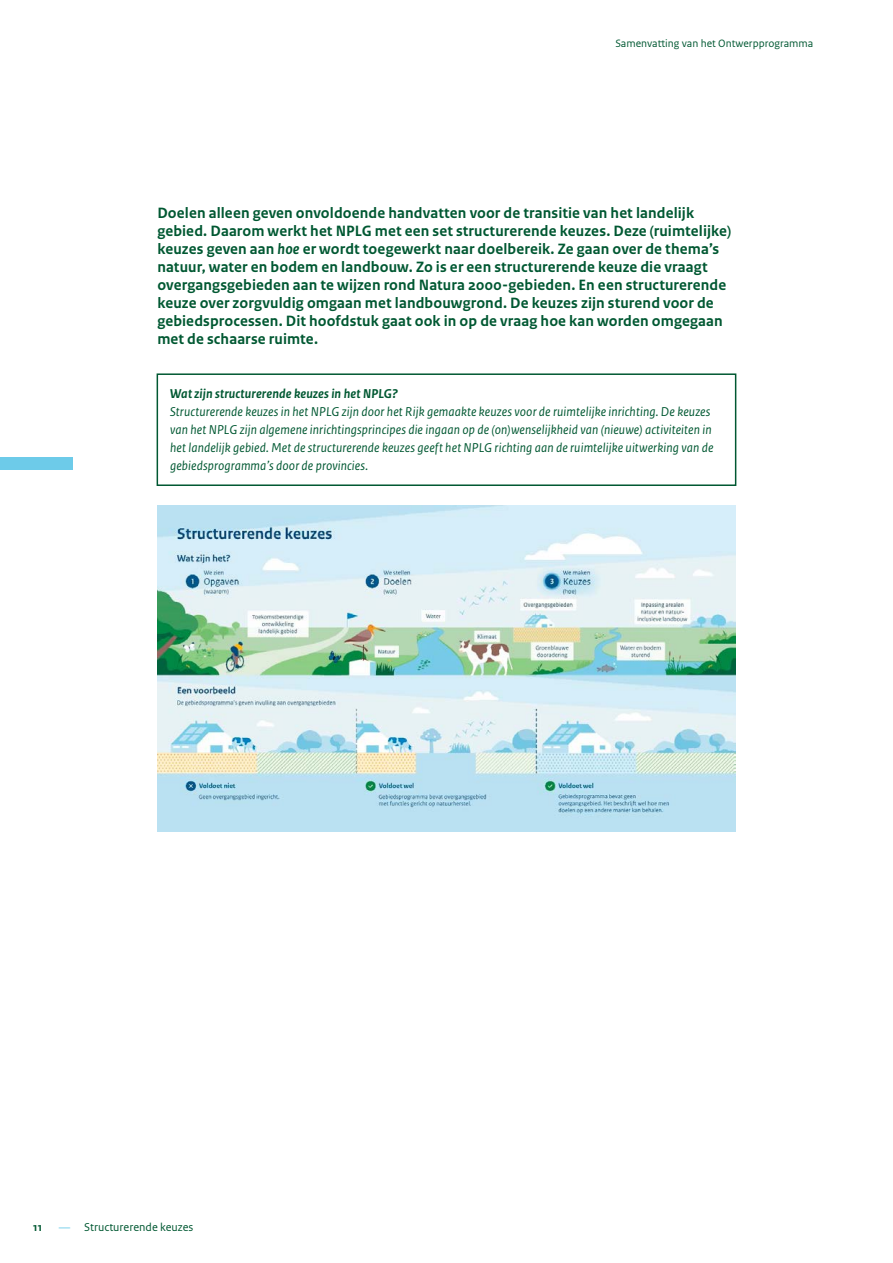
<style>
.page{position:relative;width:893px;height:1263px;background:#fff}
.page>*{position:absolute;margin:0;border:0;box-sizing:border-box;transform-origin:0 0}
.P_Intro{font:700 15.75px/18px "Rijksoverheid Sans Text";letter-spacing:.01em;color:#005832}
.P_Brood_kader{font:italic 13.5px/18px "Rijksoverheid Sans Text";letter-spacing:.01em;color:#005832}
.P_Kader_Kop{font:italic 700 13.5px "Rijksoverheid Sans Text";letter-spacing:.01em;color:#005832}
.t1{font:12px "Rijksoverheid Sans Text";color:#005832}
.t2{font:700 12px "Rijksoverheid Sans Text";color:#005832}
.t3{font:11.25px "Rijksoverheid Sans Text Regular 2";color:#005832}
.s1{font-style:italic}
.s2{color:#6dcbe9}
</style>
<div class="page">
<div style="left:0;top:457px;width:72px;height:13px;background:#6dcbe9"></div>
<div style="left:157px;top:373px;width:579px;height:113px;border:2px solid #005832"></div>
<img style="left:157px;top:506px;width:579px;height:325px">
<p class="t3" style="left:615px;top:37px;width:199px">Samenvatting van het Ontwerpprogramma</p>
<p class="P_Intro" style="left:157px;top:204px;width:575px">Doelen alleen geven onvoldoende handvatten voor de transitie van het landelijk gebied. Daarom werkt het NPLG met een set structurerende keuzes. Deze (ruimtelijke) keuzes geven aan <span class="s1">hoe</span> er wordt toegewerkt naar doelbereik. Ze gaan over de thema’s natuur, water en bodem en landbouw. Zo is er een structurerende keuze die vraagt overgangsgebieden aan te wijzen rond Natura 2000-gebieden. En een structurerende keuze over zorgvuldig omgaan met landbouwgrond. De keuzes zijn sturend voor de gebiedsprocessen. Dit hoofdstuk gaat ook in op de vraag hoe kan worden omgegaan met de schaarse ruimte.</p>
<p class="P_Kader_Kop" style="left:170px;top:386px;width:229px">Wat zijn structurerende keuzes in het NPLG?</p>
<p class="P_Brood_kader" style="left:170px;top:403px;width:545px">Structurerende keuzes in het NPLG zijn door het Rijk gemaakte keuzes voor de ruimtelijke inrichting. De keuzes van het NPLG zijn algemene inrichtingsprincipes die ingaan op de (on)wenselijkheid van (nieuwe) activiteiten in het landelijk gebied. Met de structurerende keuzes geeft het NPLG richting aan de ruimtelijke uitwerking van de gebiedsprogramma’s door de provincies.</p>
<p class="t2" style="left:33px;top:1220px;width:11px">11</p>
<p class="t1" style="left:59px;top:1220px;width:136px"><span class="s2">—</span> Structurerende keuzes</p>
</div>
